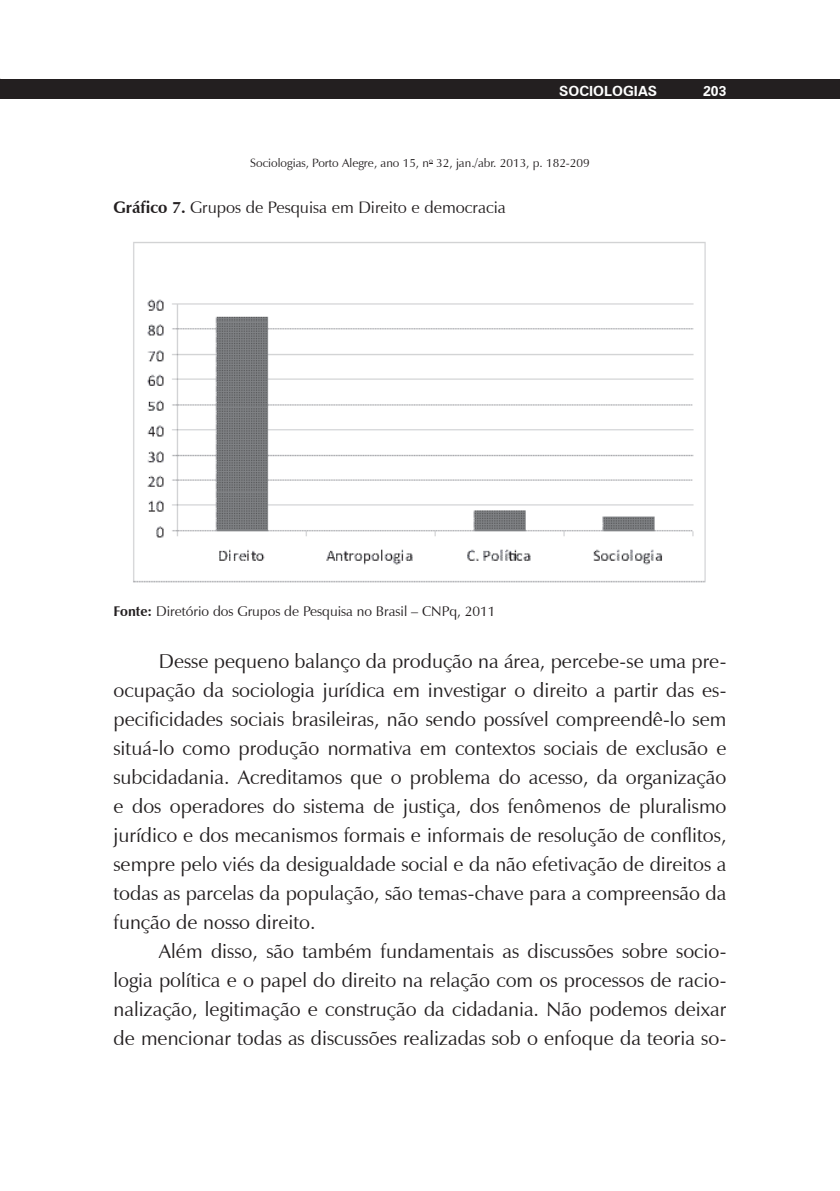
<style>
.page{position:relative;width:840px;height:1191px;background:#fff}
.page>*{position:absolute;margin:0;border:0;box-sizing:border-box;transform-origin:0 0}
.t1{font:20px/29px "Zapf Humanist 601 BT";color:#231f20;text-align:justify}
.t2{font:16.6px "Zapf Humanist 601 BT";color:#231f20}
.t3{font:14px "Zapf Humanist 601 BT";color:#231f20}
.t4{font:700 14px "Zurich BT";color:#fff}
.t5{font:12px "Zapf Humanist 601 BT";color:#231f20}
.s1{font-weight:700}
</style>
<div class="page">
<div style="left:0;top:79px;width:839px;height:20px;background:#231f20"></div>
<img style="left:133px;top:242px;width:573px;height:341px">
<p class="t4" style="left:559px;top:82px;width:99px">SOCIOLOGIAS</p>
<p class="t4" style="left:702px;top:83px;width:25px">203</p>
<p class="t5" style="left:250px;top:155px;width:341px">Sociologias, Porto Alegre, ano 15, n<sup>o</sup> 32, jan./abr. 2013, p. 182-209</p>
<p class="t2" style="left:113px;top:197px;width:393px"><span class="s1">Gráfico 7.</span> Grupos de Pesquisa em Direito e democracia</p>
<p class="t3" style="left:113px;top:603px;width:383px"><span class="s1">Fonte:</span> Diretório dos Grupos de Pesquisa no Brasil – CNPq, 2011</p>
<p class="t1" style="left:113px;top:647px;width:614px;text-indent:45px">Desse pequeno balanço da produção na área, percebe-se uma pre&shy;ocupação da sociologia jurídica em investigar o direito a partir das es&shy;pecificidades sociais brasileiras, não sendo possível compreendê-lo sem situá-lo como produção normativa em contextos sociais de exclusão e subcidadania. Acreditamos que o problema do acesso, da organização e dos operadores do sistema de justiça, dos fenômenos de pluralismo jurídico e dos mecanismos formais e informais de resolução de conflitos, sempre pelo viés da desigualdade social e da não efetivação de direitos a todas as parcelas da população, são temas-chave para a compreensão da função de nosso direito.</p>
<p class="t1" style="left:113px;top:937px;width:614px;text-indent:45px">Além disso, são também fundamentais as discussões sobre socio&shy;logia política e o papel do direito na relação com os processos de racio&shy;nalização, legitimação e construção da cidadania. Não podemos deixar de mencionar todas as discussões realizadas sob o enfoque da teoria so-</p>
</div>
